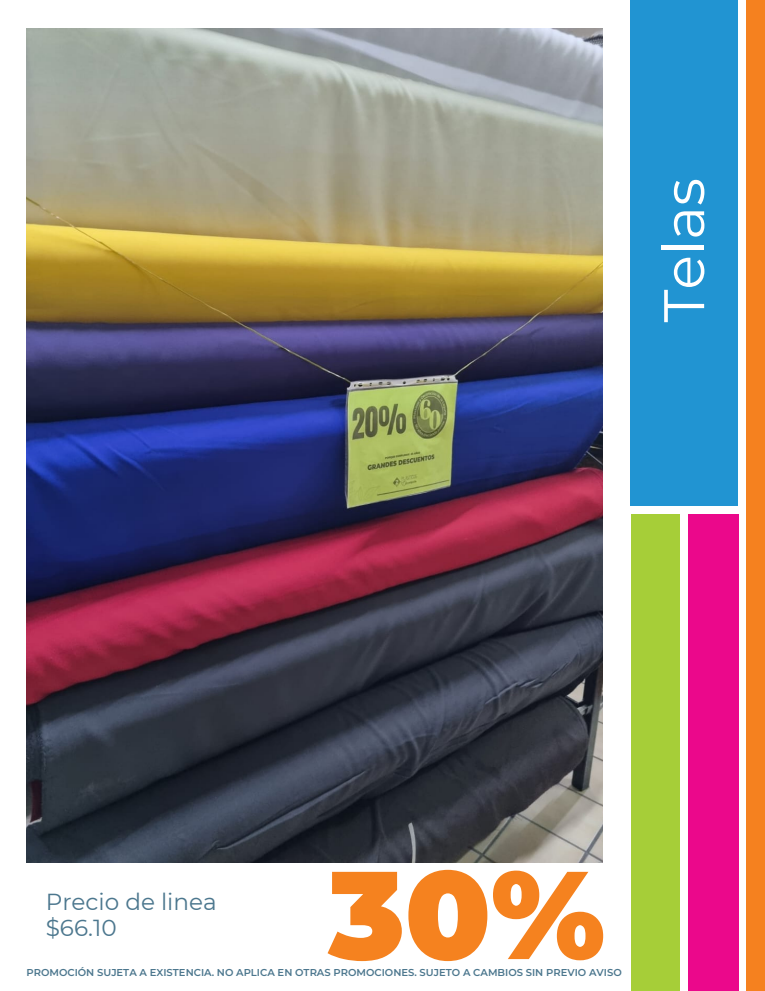
<style>
.page{position:relative;width:765px;height:991px;background:#fff}
.page>*{position:absolute;margin:0;border:0;box-sizing:border-box;transform-origin:0 0}
.t1{font:900 124.52px "Montserrat";color:#f5821f}
.t2{font:57.12px "Montserrat";color:#fff}
.t3{font:23.12px "Montserrat";color:#4c778e}
.t4{font:600 10px "Montserrat";color:#4c778e}
</style>
<div class="page">
<div style="left:631px;top:514px;width:48px;height:476px;background:#a6ce38"></div>
<div style="left:630px;top:0;width:108px;height:505px;background:#2194d2"></div>
<div style="left:688px;top:514px;width:50px;height:476px;background:#eb088b"></div>
<div style="left:746px;top:0;width:19px;height:990px;background:#f5811f"></div>
<img style="left:26px;top:29px;width:576px;height:833px">
<p class="t2" style="left:649px;top:322px;width:146px;rotate:-90deg">Telas</p>
<p class="t3" style="left:46px;top:887px;width:173px">Precio de linea</p>
<p class="t3" style="left:46px;top:913px;width:72px">$66.10</p>
<p class="t1" style="left:328px;top:838px;width:278px">30%</p>
<p class="t4" style="left:26px;top:966px;width:597px">PROMOCIÓN SUJETA A EXISTENCIA. NO APLICA EN OTRAS PROMOCIONES. SUJETO A CAMBIOS SIN PREVIO AVISO</p>
</div>
